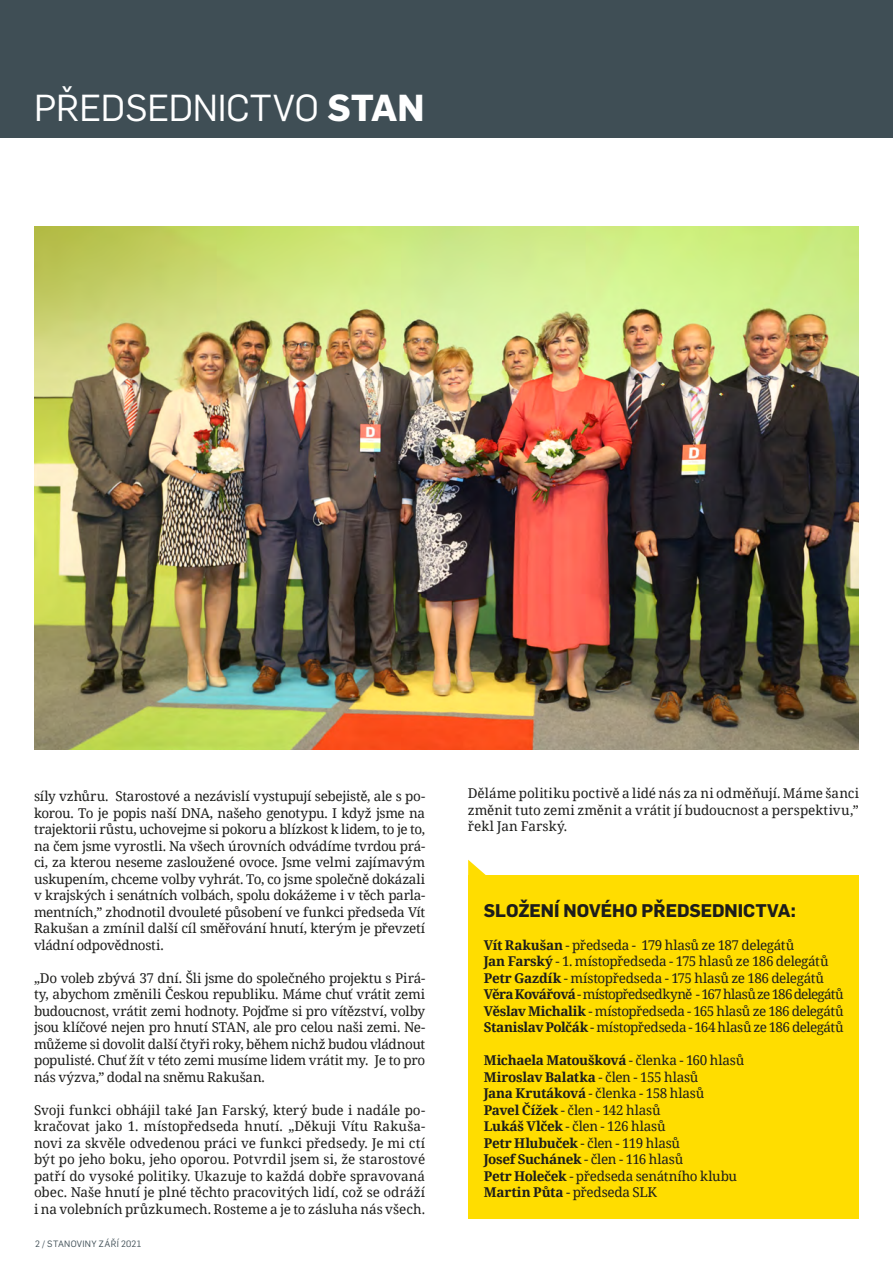
<style>
.page{position:relative;width:893px;height:1263px;background:#fff}
.page>*{position:absolute;margin:0;border:0;box-sizing:border-box;transform-origin:0 0}
.t1{font:36.9px "Flama";letter-spacing:-.005em;color:#fff}
.t2{font:700 18px "Flama";letter-spacing:-.005em;color:#1d1d1b}
.t3{font:13.5px/16.5px "Noto Serif";letter-spacing:-.02em;color:#1d1d1b;text-align:justify}
.t4{font:9px "Flama";letter-spacing:.04em;color:#3f4e55}
.s1{font-weight:700}
</style>
<div class="page">
<div style="left:0;top:0;width:893px;height:138px;background:#3f4e55"></div>
<svg style="left:468px;top:860px;width:18px;height:15px"></svg>
<div style="left:468px;top:875px;width:390px;height:344px;background:#fd0"></div>
<img style="left:34px;top:227px;width:824px;height:523px">
<h1 class="t1" style="left:34px;top:83px;width:392px">PŘEDSEDNICTVO <span class="s1">STAN</span></h1>
<p class="t3" style="left:34px;top:787px;width:393px">síly vzhůru. Starostové a nezávislí vystupují sebejistě, ale s po&shy;korou. To je popis naší DNA, našeho genotypu. I když jsme na trajektorii růstu, uchovejme si pokoru a blízkost k lidem, to je to, na čem jsme vyrostli. Na všech úrovních odvádíme tvrdou prá&shy;ci, za kterou neseme zasloužené ovoce. Jsme velmi zajímavým uskupením, chceme volby vyhrát. To, co jsme společně dokázali v krajských i senátních volbách, spolu dokážeme i v těch parla&shy;mentních,” zhodnotil dvouleté působení ve funkci předseda Vít Rakušan a zmínil další cíl směřování hnutí, kterým je převzetí vládní odpovědnosti.</p>
<p class="t3" style="left:34px;top:969px;width:393px">„Do voleb zbývá 37 dní. Šli jsme do společného projektu s Pirá&shy;ty, abychom změnili Českou republiku. Máme chuť vrátit zemi budoucnost, vrátit zemi hodnoty. Pojďme si pro vítězství, volby jsou klíčové nejen pro hnutí STAN, ale pro celou naši zemi. Ne&shy;můžeme si dovolit další čtyři roky, během nichž budou vládnout populisté. Chuť žít v této zemi musíme lidem vrátit my. Je to pro nás výzva,” dodal na sněmu Rakušan.</p>
<p class="t3" style="left:34px;top:1101px;width:393px">Svoji funkci obhájil také Jan Farský, který bude i nadále po&shy;kračovat jako 1. místopředseda hnutí. „Děkuji Vítu Rakuša&shy;novi za skvěle odvedenou práci ve funkci předsedy. Je mi ctí být po jeho boku, jeho oporou. Potvrdil jsem si, že starostové patří do vysoké politiky. Ukazuje to každá dobře spravovaná obec. Naše hnutí je plné těchto pracovitých lidí, což se odráží i na volebních průzkumech. Rosteme a je to zásluha nás všech.</p>
<p class="t4" style="left:35px;top:1238px;width:108px">2 / STANOVINY ZÁŘÍ 2021</p>
<p class="t3" style="left:468px;top:785px;width:393px">Děláme politiku poctivě a lidé nás za ni odměňují. Máme šanci změnit tuto zemi změnit a vrátit jí budoucnost a perspektivu,” řekl Jan Farský.</p>
<h2 class="t2" style="left:484px;top:897px;width:314px">SLOŽENÍ NOVÉHO PŘEDSEDNICTVA:</h2>
<p class="t3" style="left:484px;top:936px;width:361px;text-align:left"><span class="s1">Vít Rakušan</span> - předseda - 179 hlasů ze 187 delegátů<br><span class="s1">Jan Farský</span> - 1. místopředseda - 175 hlasů ze 186 delegátů <span class="s1">Petr Gazdík</span> - místopředseda - 175 hlasů ze 186 delegátů <span class="s1">Věra Kovářová</span> - místopředsedkyně - 167 hlasů ze 186 delegátů <span class="s1">Věslav Michalik</span> - místopředseda - 165 hlasů ze 186 delegátů <span class="s1">Stanislav Polčák</span> - místopředseda - 164 hlasů ze 186 delegátů</p>
<p class="t3" style="left:484px;top:1051px;width:262px;text-align:left"><span class="s1">Michaela Matoušková</span> - členka - 160 hlasů<br><span class="s1">Miroslav Balatka</span> - člen - 155 hlasů<br><span class="s1">Jana Krutáková</span> - členka - 158 hlasů<br><span class="s1">Pavel Čížek</span> - člen - 142 hlasů<br><span class="s1">Lukáš Vlček</span> - člen - 126 hlasů<br><span class="s1">Petr Hlubuček</span> - člen - 119 hlasů<br><span class="s1">Josef Suchánek</span> - člen - 116 hlasů<br><span class="s1">Petr Holeček</span> - předseda senátního klubu<br><span class="s1">Martin Půta</span> - předseda SLK</p>
</div>
